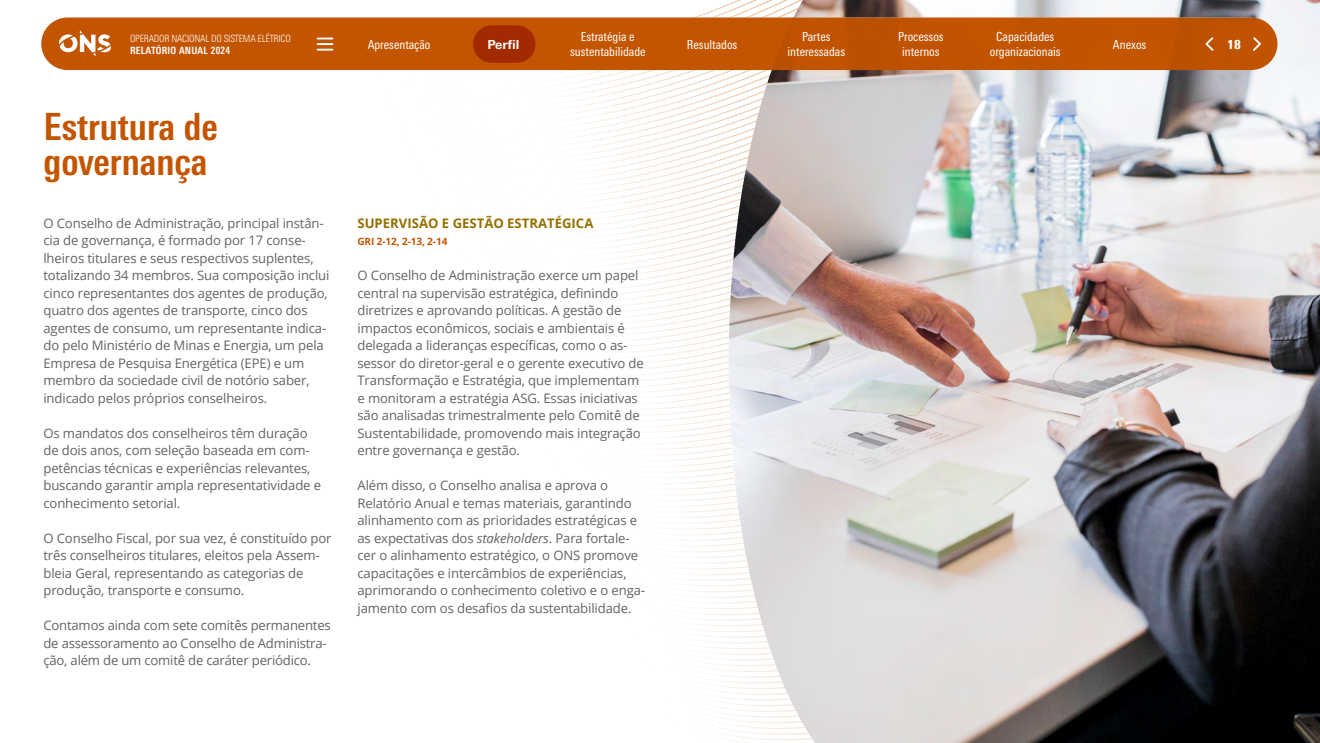
<style>
.page{position:relative;width:1320px;height:743px;background:#fff}
.page>*{position:absolute;margin:0;border:0;box-sizing:border-box;transform-origin:0 0}
.C_____1_1_Subtítulo{font:700 condensed 37.5px/35px "Univers Next Pro";color:#c45500}
.G_____Texto_corrido{font:13.12px/17.5px "Open Sans";letter-spacing:-.01em;color:#636266}
.E_____1_1_1_1_Subintertítulo{font:700 13.12px "Open Sans";color:#957000}
.t1{font:condensed 12.5px/15px "Univers Next Pro";color:#fff;text-align:center}
.t2{font:700 12.5px "Univers Next Pro";color:#fff}
.t3{font:900 condensed 12.5px "Univers Next Pro";color:#fff}
.t4{font:300 condensed 10px "Univers Next Pro";letter-spacing:-.02em;color:#fff}
.t5{font:700 condensed 10px "Univers Next Pro";letter-spacing:.02em;color:#fff}
.C_____1_1_Subtítulo-2{font:700 10px "Open Sans";letter-spacing:-.01em;color:#c45500}
.s1{font-style:italic}
</style>
<div class="page">
<img style="left:729px;top:0;width:591px;height:742px">
<div style="left:41px;top:18px;width:1237px;height:52px;background:#c45500;border-radius:26px"></div>
<svg style="left:318px;top:38px;width:15px;height:13px"></svg>
<svg style="left:1205px;top:37px;width:9px;height:14px"></svg>
<svg style="left:1253px;top:37px;width:8px;height:14px"></svg>
<svg style="left:59px;top:31px;width:52px;height:25px"></svg>
<div style="left:473px;top:25px;width:63px;height:38px;background:#a12a00;border-radius:19px"></div>
<p class="t4" style="left:130px;top:32px;width:162px">OPERADOR NACIONAL DO SISTEMA ELÉTRICO</p>
<p class="t5" style="left:130px;top:45px;width:102px">RELATÓRIO ANUAL 2024</p>
<p class="t1" style="left:368px;top:37px;width:64px">Apresentação</p>
<p class="t2" style="left:488px;top:37px;width:33px">Perfil</p>
<p class="t1" style="left:990px;top:29px;width:72px">Capacidades organizacionais</p>
<p class="t3" style="left:1227px;top:37px;width:15px">18</p>
<p class="t1" style="left:570px;top:29px;width:77px">Estratégia e sustentabilidade</p>
<p class="t1" style="left:687px;top:37px;width:52px">Resultados</p>
<p class="t1" style="left:788px;top:29px;width:59px">Partes interessadas</p>
<p class="t1" style="left:898px;top:29px;width:47px">Processos internos</p>
<p class="t1" style="left:1113px;top:37px;width:35px">Anexos</p>
<h2 class="C_____1_1_Subtítulo" style="left:43px;top:109px;width:176px">Estrutura de governança</h2>
<p class="G_____Texto_corrido" style="left:43px;top:214px;width:288px">O Conselho de Administração, principal instân&shy;cia de governança, é formado por 17 conse&shy;lheiros titulares e seus respectivos suplentes, totalizando 34 membros. Sua composição inclui cinco representantes dos agentes de produção, quatro dos agentes de transporte, cinco dos agentes de consumo, um representante indica&shy;do pelo Ministério de Minas e Energia, um pela Empresa de Pesquisa Energética (EPE) e um membro da sociedade civil de notório saber, indicado pelos próprios conselheiros.</p>
<p class="G_____Texto_corrido" style="left:43px;top:424px;width:279px">Os mandatos dos conselheiros têm duração de dois anos, com seleção baseada em com&shy;petências técnicas e experiências relevantes, buscando garantir ampla representatividade e conhecimento setorial.</p>
<p class="G_____Texto_corrido" style="left:43px;top:529px;width:290px">O Conselho Fiscal, por sua vez, é constituído por três conselheiros titulares, eleitos pela Assem&shy;bleia Geral, representando as categorias de produção, transporte e consumo.</p>
<p class="G_____Texto_corrido" style="left:43px;top:616px;width:289px">Contamos ainda com sete comitês permanentes de assessoramento ao Conselho de Administra&shy;ção, além de um comitê de caráter periódico.</p>
<h5 class="E_____1_1_1_1_Subintertítulo" style="left:358px;top:213px;width:237px">SUPERVISÃO E GESTÃO ESTRATÉGICA</h5>
<h2 class="C_____1_1_Subtítulo-2" style="left:358px;top:234px;width:91px">GRI 2-12, 2-13, 2-14</h2>
<p class="G_____Texto_corrido" style="left:358px;top:266px;width:288px">O Conselho de Administração exerce um papel central na supervisão estratégica, definindo diretrizes e aprovando políticas. A gestão de impactos econômicos, sociais e ambientais é delegada a lideranças específicas, como o as&shy;sessor do diretor-geral e o gerente executivo de Transformação e Estratégia, que implementam e monitoram a estratégia ASG. Essas iniciativas são analisadas trimestralmente pelo Comitê de Sustentabilidade, promovendo mais integração entre governança e gestão.</p>
<p class="G_____Texto_corrido" style="left:358px;top:476px;width:289px">Além disso, o Conselho analisa e aprova o Relatório Anual e temas materiais, garantindo alinhamento com as prioridades estratégicas e as expectativas dos <span class="s1">stakeholders</span>. Para fortale&shy;cer o alinhamento estratégico, o ONS promove capacitações e intercâmbios de experiências, aprimorando o conhecimento coletivo e o enga&shy;jamento com os desafios da sustentabilidade.</p>
</div>
